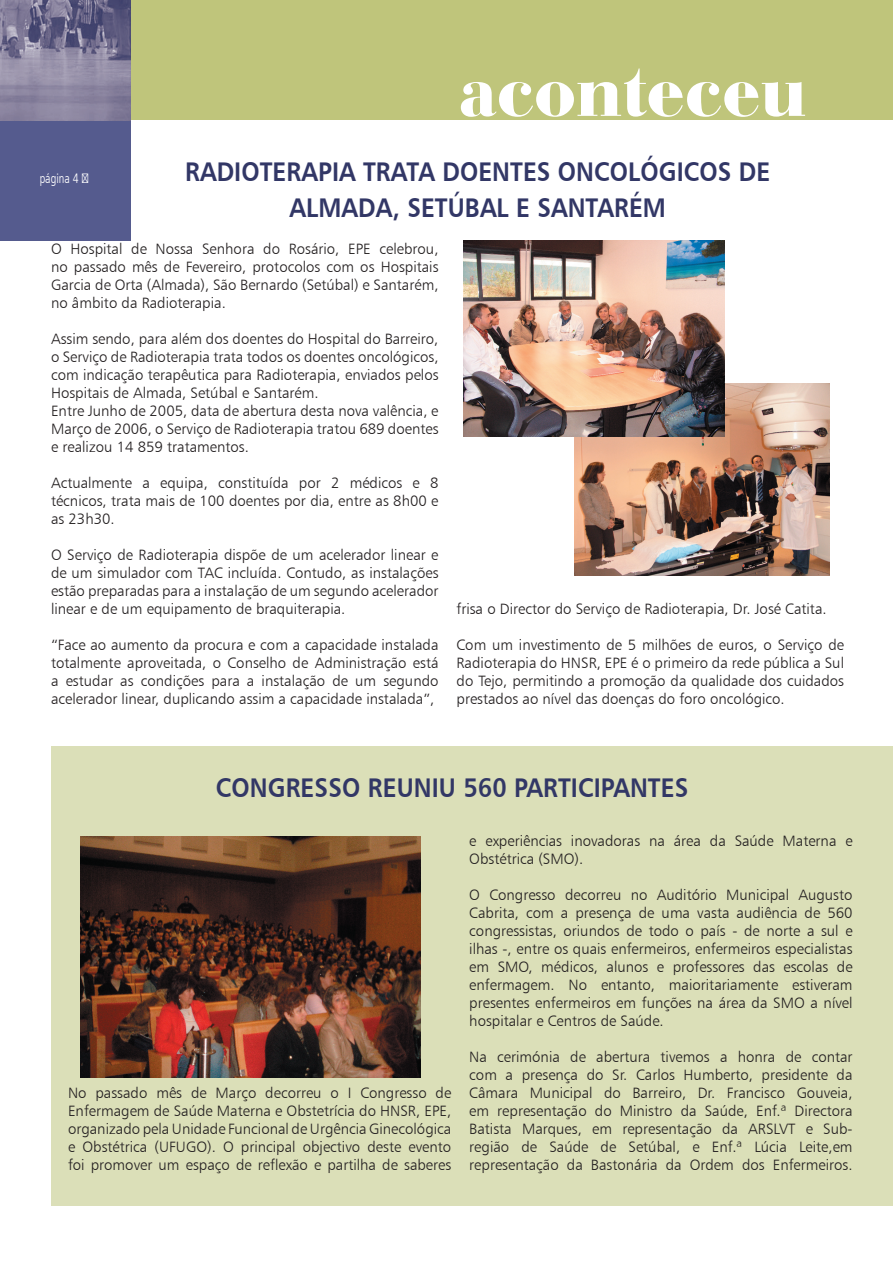
<style>
.page{position:relative;width:893px;height:1263px;background:#fff}
.page>*{position:absolute;margin:0;border:0;box-sizing:border-box;transform-origin:0 0}
.t1{font:900 75px "Bauer Bodoni BT";letter-spacing:.005em;color:#fff}
.t2{font:27px/36px "Humanist 777 BT Bold B";letter-spacing:.005em;color:#323766;text-align:center;scale:.9 1}
.t3{font:15px/18px "Humanist 777 BT Light B";color:#231f20;text-align:justify}
.t4{font:13.5px "Frut";color:#fff;scale:.9 1}
</style>
<div class="page">
<div style="left:0;top:120px;width:131px;height:120px;background:#555b8e"></div>
<div style="left:0;top:0;width:893px;height:120px;background:#bfc57b"></div>
<img style="left:574px;top:384px;width:255px;height:191px">
<div style="left:51px;top:747px;width:842px;height:459px;background:#dbdfb8"></div>
<img style="left:0;top:0;width:131px;height:120px">
<img style="left:463px;top:241px;width:262px;height:196px">
<img style="left:80px;top:836px;width:341px;height:242px">
<p class="t4" style="left:40px;top:170px;width:45px">página 4</p>
<h1 class="t1" style="left:459px;top:44px;width:349px">aconteceu</h1>
<h2 class="t2" style="left:185px;top:153px;width:652px">RADIOTERAPIA TRATA DOENTES ONCOLÓGICOS DE<br>ALMADA, SETÚBAL E SANTARÉM</h2>
<p class="t3" style="left:51px;top:240px;width:389px">O Hospital de Nossa Senhora do Rosário, EPE celebrou, no passado mês de Fevereiro, protocolos com os Hospitais Garcia de Orta (Almada), São Bernardo (Setúbal) e Santarém, no âmbito da Radioterapia.</p>
<p class="t3" style="left:51px;top:330px;width:389px;text-align:left">Assim sendo, para além dos doentes do Hospital do Barreiro, o Serviço de Radioterapia trata todos os doentes oncológicos, com indicação terapêutica para Radioterapia, enviados pelos Hospitais de Almada, Setúbal e Santarém.<br>Entre Junho de 2005, data de abertura desta nova valência, e Março de 2006, o Serviço de Radioterapia tratou 689 doentes e realizou 14 859 tratamentos.</p>
<p class="t3" style="left:51px;top:474px;width:389px">Actualmente a equipa, constituída por 2 médicos e 8 técnicos, trata mais de 100 doentes por dia, entre as 8h00 e as 23h30.</p>
<p class="t3" style="left:51px;top:546px;width:389px">O Serviço de Radioterapia dispõe de um acelerador linear e de um simulador com TAC incluída. Contudo, as instalações estão preparadas para a instalação de um segundo acelerador linear e de um equipamento de braquiterapia.</p>
<p class="t3" style="left:51px;top:636px;width:389px">“Face ao aumento da procura e com a capacidade instalada totalmente aproveitada, o Conselho de Administração está a estudar as condições para a instalação de um segundo acelerador linear, duplicando assim a capacidade instalada”,</p>
<p class="t3" style="left:457px;top:600px;width:372px">frisa o Director do Serviço de Radioterapia, Dr. José Catita.</p>
<p class="t3" style="left:457px;top:636px;width:389px">Com um investimento de 5 milhões de euros, o Serviço de Radioterapia do HNSR, EPE é o primeiro da rede pública a Sul do Tejo, permitindo a promoção da qualidade dos cuidados prestados ao nível das doenças do foro oncológico.</p>
<h2 class="t2" style="left:216px;top:769px;width:526px">CONGRESSO REUNIU 560 PARTICIPANTES</h2>
<p class="t3" style="left:68px;top:1083px;width:385px">No passado mês de Março decorreu o I Congresso de Enfermagem de Saúde Materna e Obstetrícia do HNSR, EPE, organizado pela Unidade Funcional de Urgência Ginecológica e Obstétrica (UFUGO). O principal objectivo deste evento foi promover um espaço de reflexão e partilha de saberes</p>
<p class="t3" style="left:469px;top:831px;width:385px">e experiências inovadoras na área da Saúde Materna e<br>Obstétrica (SMO).</p>
<p class="t3" style="left:469px;top:885px;width:385px">O Congresso decorreu no Auditório Municipal Augusto Cabrita, com a presença de uma vasta audiência de 560 congressistas, oriundos de todo o país - de norte a sul e ilhas -, entre os quais enfermeiros, enfermeiros especialistas em SMO, médicos, alunos e professores das escolas de enfermagem. No entanto, maioritariamente estiveram presentes enfermeiros em funções na área da SMO a nível hospitalar e Centros de Saúde.</p>
<p class="t3" style="left:469px;top:1047px;width:385px">Na cerimónia de abertura tivemos a honra de contar com a presença do Sr. Carlos Humberto, presidente da Câmara Municipal do Barreiro, Dr. Francisco Gouveia, em representação do Ministro da Saúde, Enf.ª Directora Batista Marques, em representação da ARSLVT e Sub&shy;região de Saúde de Setúbal, e Enf.ª Lúcia Leite,em representação da Bastonária da Ordem dos Enfermeiros.</p>
</div>
